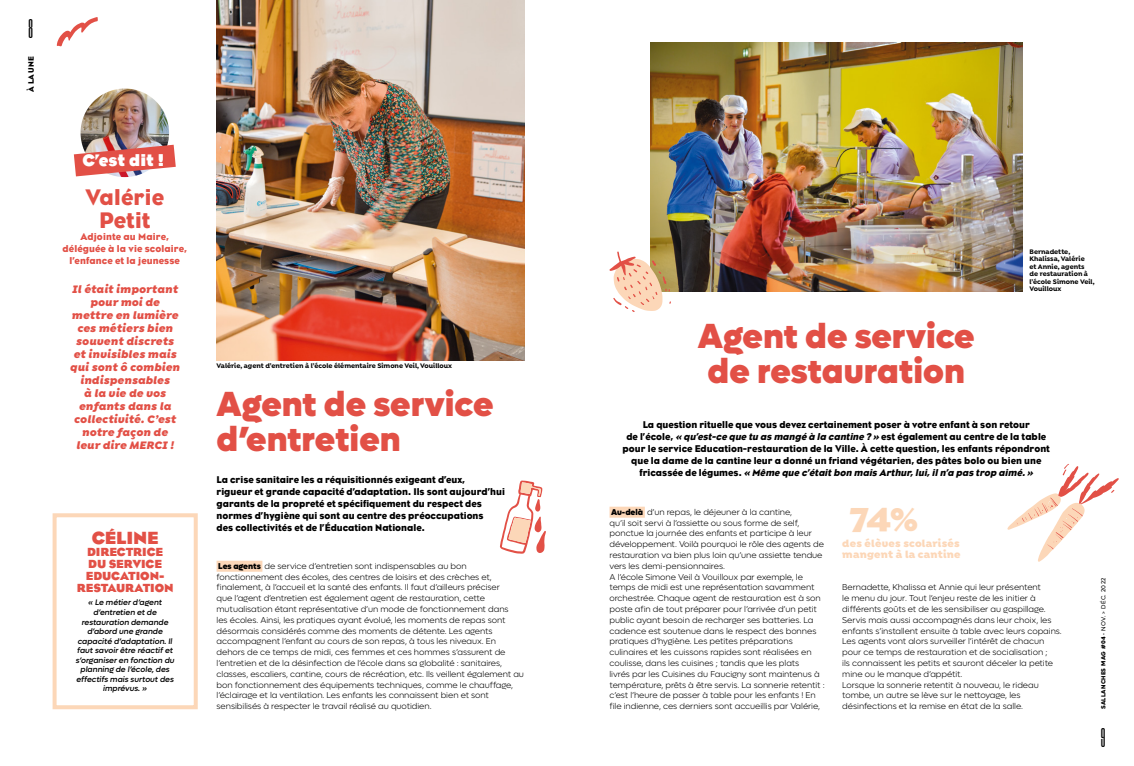
<style>
.page{position:relative;width:1134px;height:766px;background:#fff}
.page>*{position:absolute;margin:0;border:0;box-sizing:border-box;transform-origin:0 0}
.titre{font:900 35px/35px "Lufga";color:#e25046}
.t1{font:700 33.9px "Eagle";color:#fcd7b8}
.body{font:23px/23px "Eagle";letter-spacing:.01em;color:#e25046;text-align:center}
.t2{font:500 20px "Tusker Grotesk 2500";color:#000}
.t3{font:700 18px "Eagle";letter-spacing:-.01em;color:#e25046}
.t4{font:700 17px "Eagle";letter-spacing:.01em;color:#fff}
.t5{font:700 12px/12px "Eagle";letter-spacing:-.01em;color:#e25046;text-align:center}
.t6{font:italic 900 11.5px/13px "Isidora Sans Alt";letter-spacing:.02em;color:#e25046;text-align:center}
.t7{font:900 10.9px/11.5px "Isidora Sans Alt";letter-spacing:.02em;color:#fcd7b8}
.t8{font:10px/12px "Eagle";color:#000;text-align:center}
.body-2{font:10px/12px "Eagle";letter-spacing:.01em;color:#e25046;text-align:center}
.t9{font:300 8.5px/10.8px "Lufga";letter-spacing:-.005em;color:#000}
.t10{font:italic 500 8px/9.5px "Lufga";color:#000;text-align:center}
.rubrique{font:8px "Eagle";color:#000}
.body-3{font:700 7px/7.5px "Isidora Sans Alt";color:#000}
.t11{font:800 6px "Lufga";letter-spacing:.05em;color:#000}
.s1{font-weight:900}
.s2{font-style:italic}
.s3{font-weight:400}
</style>
<div class="page">
<div style="left:609px;top:506px;width:36px;height:11px;background:#fcd7b8"></div>
<img style="left:650px;top:43px;width:372px;height:248px">
<div style="left:217px;top:560px;width:45px;height:11px;background:#fcd7b8"></div>
<img style="left:217px;top:0;width:307px;height:360px">
<div style="left:53px;top:513px;width:145px;height:196px;border:4px solid #fcd7b8"></div>
<img style="left:81px;top:88px;width:88px;height:89px;border-radius:44px">
<svg style="left:74px;top:145px;width:102px;height:31px;background:#de736d"></svg>
<svg style="left:1007px;top:464px;width:112px;height:97px"></svg>
<svg style="left:609px;top:251px;width:62px;height:61px"></svg>
<svg style="left:500px;top:480px;width:46px;height:73px"></svg>
<svg style="left:56px;top:17px;width:42px;height:29px"></svg>
<h3 class="t2" style="left:28px;top:17px;width:6px">8</h3>
<p class="rubrique" style="left:26px;top:92px;width:37px;rotate:-90deg">À LA UNE</p>
<p class="t4" style="left:83px;top:150px;width:83px">C’est dit !</p>
<p class="body" style="left:86px;top:185px;width:80px">Valérie<br>Petit</p>
<p class="body-2" style="left:63px;top:230px;width:126px">Adjointe au Maire, déléguée à la vie scolaire, l’enfance et la jeunesse</p>
<p class="t6" style="left:70px;top:282px;width:111px">Il était important pour moi de mettre en lumière ces métiers bien souvent discrets et invisibles mais qui sont ô combien indispensables<br>à la vie de vos enfants dans la collectivité. C’est notre façon de leur dire MERCI !</p>
<p class="t3" style="left:92px;top:526px;width:68px">CÉLINE</p>
<p class="t5" style="left:77px;top:545px;width:98px">DIRECTRICE<br>DU SERVICE<br>EDUCATION-<br>RESTAURATION</p>
<p class="t10" style="left:76px;top:597px;width:100px">« Le métier d’agent d’entretien et de restauration demande d’abord une grande capacité d’adaptation. Il faut savoir être réactif et s’organiser en fonction du planning de l’école, des effectifs mais surtout des imprévus. »</p>
<p class="body-3" style="left:217px;top:362px;width:237px">Valérie, agent d’entretien à l’école élémentaire Simone Veil, Vouilloux</p>
<p class="titre" style="left:217px;top:386px;width:278px">Agent de service d’entretien</p>
<p class="t8" style="left:217px;top:473px;width:290px;text-align:left">La crise sanitaire les a réquisitionnés exigeant d’eux,<br>rigueur et grande capacité d’adaptation. Ils sont aujourd’hui garants de la propreté et spécifiquement du respect des normes d’hygiène qui sont au centre des préoccupations<br>des collectivités et de l’Éducation Nationale.</p>
<p class="t9" style="left:217px;top:560px;width:309px"><span class="s1">Les agents</span> de service d’entretien sont indispensables au bon fonctionnement des écoles, des centres de loisirs et des crèches et, finalement, à l’accueil et la santé des enfants. Il faut d’ailleurs préciser<br>que l’agent d’entretien est également agent de restauration, cette mutualisation étant représentative d’un mode de fonctionnement dans<br>les écoles. Ainsi, les pratiques ayant évolué, les moments de repas sont désormais considérés comme des moments de détente. Les agents accompagnent l’enfant au cours de son repas, à tous les niveaux. En dehors de ce temps de midi, ces femmes et ces hommes s’assurent de l’entretien et de la désinfection de l’école dans sa globalité : sanitaires, classes, escaliers, cantine, cours de récréation, etc. Ils veillent également au bon fonctionnement des équipements techniques, comme le chauffage, l’éclairage et la ventilation. Les enfants les connaissent bien et sont sensibilisés à respecter le travail réalisé au quotidien.</p>
<p class="body-3" style="left:1029px;top:247px;width:67px">Bernadette,<br>Khalissa, Valérie<br>et Annie, agents de restauration à l’école Simone Veil,<br>Vouilloux</p>
<p class="titre" style="left:698px;top:318px;width:278px">Agent de service de restauration</p>
<p class="t8" style="left:623px;top:418px;width:429px">La question rituelle que vous devez certainement poser à votre enfant à son retour<br>de l’école, <span class="s2">« qu’est-ce que tu as mangé à la cantine? »</span> est également au centre de la table pour le service Education-restauration de la Ville. À cette question, les enfants répondront que la dame de la cantine leur a donné un friand végétarien, des pâtes bolo ou bien une<br>f r i c a s s é e d e l é g u m e s . <span class="s2">« Même que c’étaitbon mais Arthur,lui,iln’a pas trop aimé. »</span></p>
<p class="t9" style="left:609px;top:506px;width:216px"><span class="s1">Au-delà</span> d’un repas, le déjeuner à la cantine,<br>qu’il soit servi à l’assiette ou sous forme de self, ponctue la journée des enfants et participe à leur développement. Voilà pourquoi le rôle des agents de restauration va bien plus loin qu’une assiette tendue vers les demi-pensionnaires.</p>
<p class="t9" style="left:609px;top:571px;width:217px">A l’école Simone Veil à Vouilloux par exemple, le temps de midi est une représentation savamment orchestrée. Chaque agent de restauration est à son poste afin de tout préparer pour l’arrivée d’un petit public ayant besoin de recharger ses batteries. La cadence est soutenue dans le respect des bonnes pratiques d’hygiène. Les petites préparations culinaires et les cuissons rapides sont réalisées en coulisse, dans les cuisines ; tandis que les plats<br>livrés par les Cuisines du Faucigny sont maintenus à température, prêts à être servis. La sonnerie retentit : c’est l’heure de passer à table pour les enfants ! En file indienne, ces derniers sont accueillis par Valérie,</p>
<p class="t9" style="left:842px;top:582px;width:221px">Bernadette, Khalissa et Annie qui leur présentent<br>le menu du jour. Tout l’enjeu reste de les initier à différents goûts et de les sensibiliser au gaspillage.<br>Servis mais aussi accompagnés dans leur choix, les enfants s’installent ensuite à table avec leurs copains.<br>Les agents vont alors surveiller l’intérêt de chacun pour ce temps de restauration et de socialisation ;<br>ils connaissent les petits et sauront déceler la petite mine ou le manque d’appétit.</p>
<p class="t1" style="left:850px;top:498px;width:70px">74%</p>
<p class="t7" style="left:842px;top:537px;width:120px">des élèves scolarisés mangent à la cantine</p>
<p class="t9" style="left:842px;top:679px;width:198px">Lorsque la sonnerie retentit à nouveau, le rideau tombe, un autre se lève sur le nettoyage, les désinfections et la remise en état de la salle.</p>
<p class="t11" style="left:1100px;top:709px;width:133px;rotate:-90deg">SALLANCHES MAG #04 <span class="s3">• NOV. &gt; DÉC. 2022</span></p>
<h3 class="t2" style="left:1101px;top:725px;width:6px">9</h3>
</div>
